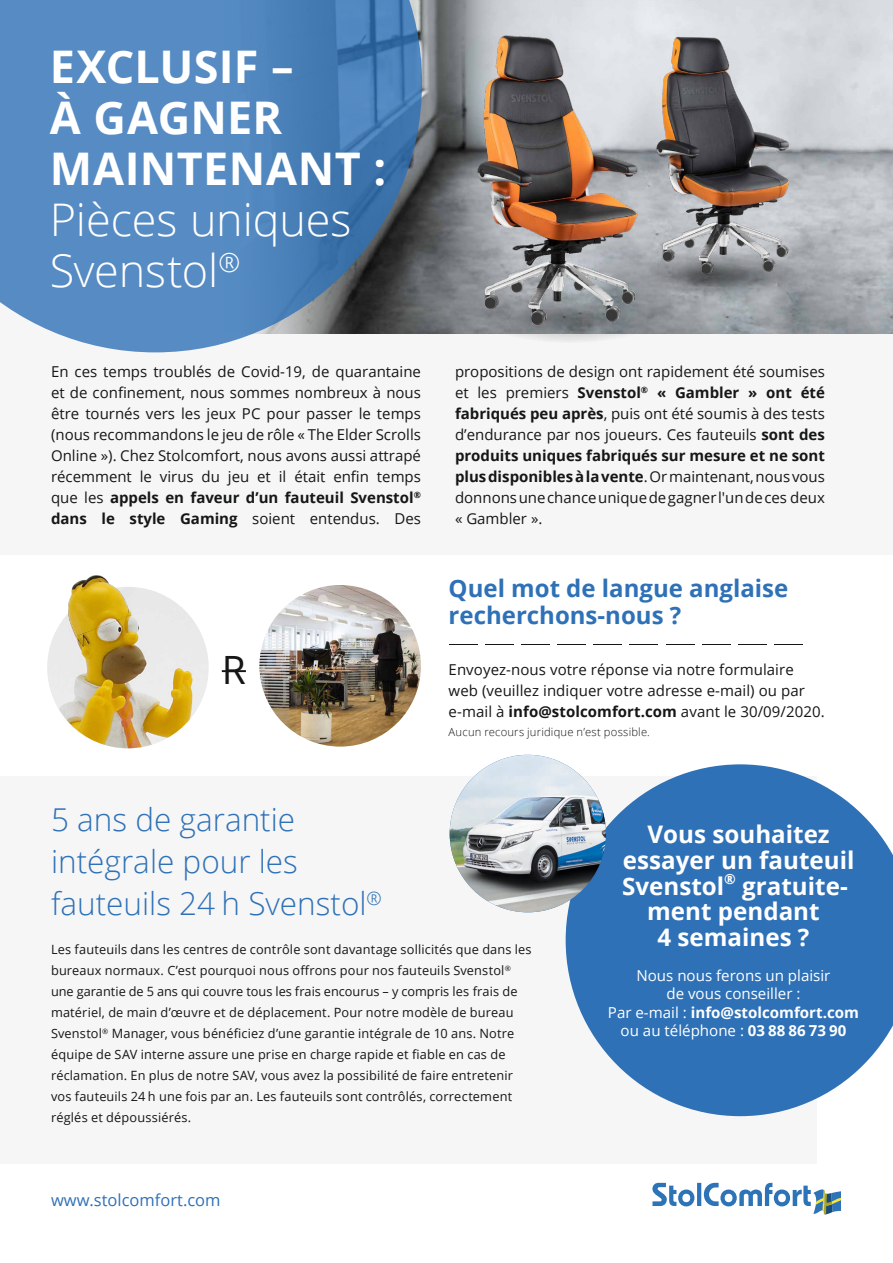
<style>
.page{position:relative;width:893px;height:1263px;background:#fff}
.page>*{position:absolute;margin:0;border:0;box-sizing:border-box;transform-origin:0 0}
.t1{font:700 45px/51px "Open Sans";letter-spacing:.005em;color:#fff}
.t2{font:300 45px/51px "Open Sans";color:#fff}
.t3{font:39px "Open Sans";color:#151616}
.t4{font:300 31.5px/42px "Open Sans";color:#2e71b7}
.t5{font:700 24.15px/25.7px "Open Sans";color:#fff}
.t6{font:700 24px/27px "Open Sans";color:#2e71b7}
.t7{font:16.5px "Open Sans";color:#2e71b7}
.t8{font:15.15px/18.3px "Open Sans";color:#fff;text-align:center}
.t9{font:15px/21px "Open Sans";color:#151616;text-align:justify}
.t10{font:700 14.1px "Open Sans";color:#fff}
.t11{font:12.75px/21px "Open Sans";letter-spacing:.015em;color:#151616}
.t12{font:300 11.25px "Open Sans";letter-spacing:.02em;color:#151616}
.s1{font-weight:700}
</style>
<div class="page">
<svg style="left:652px;top:1183px;width:188px;height:31px"></svg>
<div style="left:0;top:776px;width:816px;height:388px;background:#f6f6f6"></div>
<div style="left:0;top:0;width:893px;height:555px;background:#f6f6f6"></div>
<img style="left:422px;top:0;width:471px;height:334px">
<svg style="left:0;top:0;width:422px;height:352px;background:#5786b7"></svg>
<img style="left:259px;top:585px;width:162px;height:162px;border-radius:81px">
<hr style="left:222px;top:670px;width:24px;height:2px;background:#151616">
<svg style="left:449px;top:644px;width:29px;height:1px"></svg>
<svg style="left:486px;top:644px;width:28px;height:1px"></svg>
<svg style="left:522px;top:644px;width:28px;height:1px"></svg>
<svg style="left:558px;top:644px;width:28px;height:1px"></svg>
<svg style="left:594px;top:644px;width:28px;height:1px"></svg>
<svg style="left:630px;top:644px;width:28px;height:1px"></svg>
<svg style="left:666px;top:644px;width:28px;height:1px"></svg>
<svg style="left:702px;top:644px;width:28px;height:1px"></svg>
<svg style="left:738px;top:644px;width:28px;height:1px"></svg>
<svg style="left:774px;top:644px;width:28px;height:1px"></svg>
<svg style="left:652px;top:253px;width:159px;height:46px"></svg>
<img style="left:29px;top:568px;width:180px;height:180px;border-radius:90px">
<svg style="left:637px;top:251px;width:158px;height:45px"></svg>
<img style="left:432px;top:10px;width:264px;height:331px">
<img style="left:620px;top:14px;width:217px;height:275px">
<svg style="left:566px;top:764px;width:327px;height:352px;fill:#2e71b7"></svg>
<img style="left:450px;top:755px;width:156px;height:157px">
<h1 class="t1" style="left:50px;top:40px;width:338px">EXCLUSIF –<br>À GAGNER<br>MAINTENANT :</h1>
<h1 class="t2" style="left:50px;top:193px;width:303px">Pièces uniques<br>Svenstol<sup>®</sup></h1>
<p class="t9" style="left:51px;top:361px;width:371px">En ces temps troublés de Covid-19, de quarantaine et de confinement, nous sommes nombreux à nous être tournés vers les jeux PC pour passer le temps (nous recommandons le jeu de rôle « The Elder Scrolls Online »). Chez Stolcomfort, nous avons aussi attrapé récemment le virus du jeu et il était enfin temps que les <span class="s1">appels en faveur d’un fauteuil Svenstol</span><sup>® </sup><span class="s1">dans le style Gaming</span> soient entendus. Des</p>
<p class="t9" style="left:455px;top:361px;width:371px">propositions de design ont rapidement été soumises et les premiers <span class="s1">Svenstol</span><sup>®</sup> <span class="s1">« Gambler » ont été fabriqués peu après</span>, puis ont été soumis à des tests d’endurance par nos joueurs. Ces fauteuils <span class="s1">sont des produits uniques fabriqués sur mesure et ne sont plus disponibles à la vente</span>. Or maintenant, nous vous donnons une chance unique de gagner l'un de ces deux « Gambler ».</p>
<h2 class="t3" style="left:222px;top:643px;width:26px">R</h2>
<h3 class="t6" style="left:449px;top:574px;width:341px">Quel mot de langue anglaise recherchons-nous ?</h3>
<p class="t9" style="left:449px;top:658px;width:378px;text-align:left">Envoyez-nous votre réponse via notre formulaire web (veuillez indiquer votre adresse e-mail) ou par e-mail à <span class="s1">info@stolcomfort.com</span> avant le 30/09/2020.</p>
<p class="t12" style="left:449px;top:724px;width:203px">Aucun recours juridique n’est possible.</p>
<h3 class="t4" style="left:51px;top:798px;width:332px">5 ans de garantie intégrale pour les fauteuils 24 h Svenstol<sup>®</sup></h3>
<p class="t11" style="left:51px;top:939px;width:482px">Les fauteuils dans les centres de contrôle sont davantage sollicités que dans les bureaux normaux. C’est pourquoi nous offrons pour nos fauteuils Svenstol<sup>® </sup>une garantie de 5 ans qui couvre tous les frais encourus – y compris les frais de matériel, de main d’œuvre et de déplacement. Pour notre modèle de bureau Svenstol<sup>®</sup> Manager, vous bénéficiez d’une garantie intégrale de 10 ans. Notre équipe de SAV interne assure une prise en charge rapide et fiable en cas de réclamation. En plus de notre SAV, vous avez la possibilité de faire entretenir vos fauteuils 24 h une fois par an. Les fauteuils sont contrôlés, correctement réglés et dépoussiérés.</p>
<p class="t7" style="left:51px;top:1189px;width:171px">www.stolcomfort.com</p>
<h3 class="t5" style="left:622px;top:821px;width:234px;text-indent:25px">Vous souhaitez essayer un fauteuil<br>Svenstol</h3>
<p class="t10" style="left:724px;top:868px;width:13px">®</p>
<h3 class="t5" style="left:742px;top:872px;width:107px">gratuite-</h3>
<h3 class="t5" style="left:647px;top:898px;width:174px">ment pendant</h3>
<h3 class="t5" style="left:657px;top:924px;width:154px">4 semaines ?</h3>
<p class="t8" style="left:608px;top:966px;width:253px">Nous nous ferons un plaisir<br>de vous conseiller :<br>Par e-mail : <span class="s1">info@stolcomfort.com </span>ou au téléphone : <span class="s1">03 88 86 73 90</span></p>
</div>
